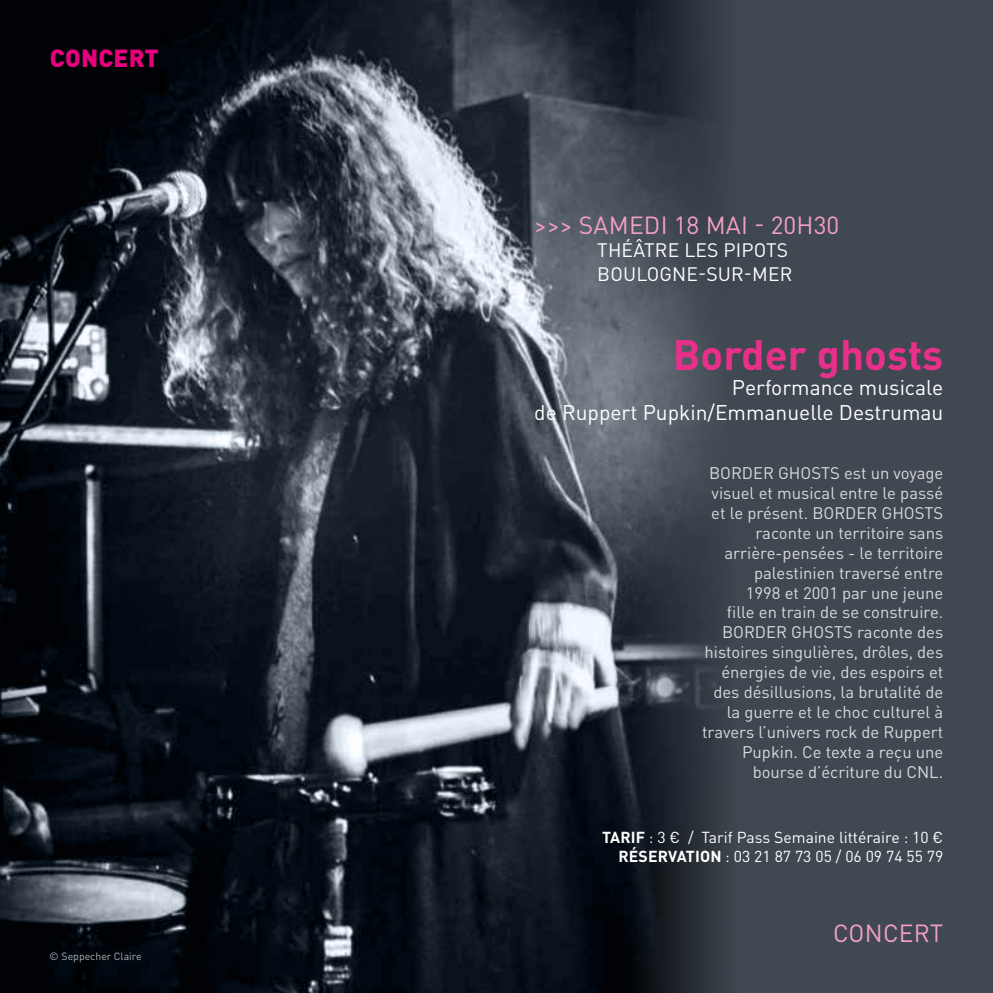
<style>
.page{position:relative;width:993px;height:993px;background:#fff}
.page>*{position:absolute;margin:0;border:0;box-sizing:border-box;transform-origin:0 0}
.t1{font:700 42px "DIN Pro";color:#e8308a}
.t2{font:24.5px "DIN Pro";letter-spacing:.01em;color:#f39fc5}
.t3{font:900 24.5px "DIN Pro";letter-spacing:.01em;color:#e6007d}
.t4{font:21px/25.2px "DIN Pro";color:#fff;text-align:right}
.t5{font:19.25px/23.1px "DIN Pro";letter-spacing:.01em;color:#fff}
.t6{font:16.62px/19.9px "DIN Pro";color:#dadada;text-align:right}
.t7{font:15.75px/18.9px "DIN Pro";color:#fff;text-align:right}
.t8{font:10.5px "DIN Pro";color:#b3b2b2}
.s1{font-weight:700}
</style>
<div class="page">
<div style="left:0;top:0;width:992px;height:992px;background:#404851"></div>
<img style="left:0;top:0;width:722px;height:992px">
<h2 class="t3" style="left:50px;top:37px;width:111px">CONCERT</h2>
<p class="t8" style="left:50px;top:947px;width:93px">© Seppecher Claire</p>
<h2 class="t2" style="left:534px;top:206px;width:306px">&gt;&gt;&gt; SAMEDI 18 MAI - 20H30</h2>
<p class="t5" style="left:597px;top:237px;width:197px">THÉÂTRE LES PIPOTS<br>BOULOGNE-SUR-MER</p>
<h1 class="t1" style="left:672px;top:319px;width:272px">Border ghosts</h1>
<p class="t4" style="left:534px;top:372px;width:410px">Performance musicale<br>de Ruppert Pupkin/Emmanuelle Destrumau</p>
<p class="t6" style="left:701px;top:461px;width:243px">BORDER GHOSTS est un voyage visuel et musical entre le passé et le présent. BORDER GHOSTS raconte un territoire sans arrière-pensées - le territoire palestinien traversé entre<br>1998 et 2001 par une jeune<br>fille en train de se construire.<br>BORDER GHOSTS raconte des histoires singulières, drôles, des énergies de vie, des espoirs et des désillusions, la brutalité de la guerre et le choc culturel à travers l’univers rock de Ruppert<br>Pupkin. Ce texte a reçu une bourse d’écriture du CNL.</p>
<p class="t7" style="left:602px;top:826px;width:342px"><span class="s1">TARIF</span> : 3 € / Tarif Pass Semaine littéraire : 10 €<br><span class="s1">RÉSERVATION</span> : 03 21 87 73 05 / 06 09 74 55 79</p>
<h2 class="t2" style="left:832px;top:913px;width:112px">CONCERT</h2>
</div>
